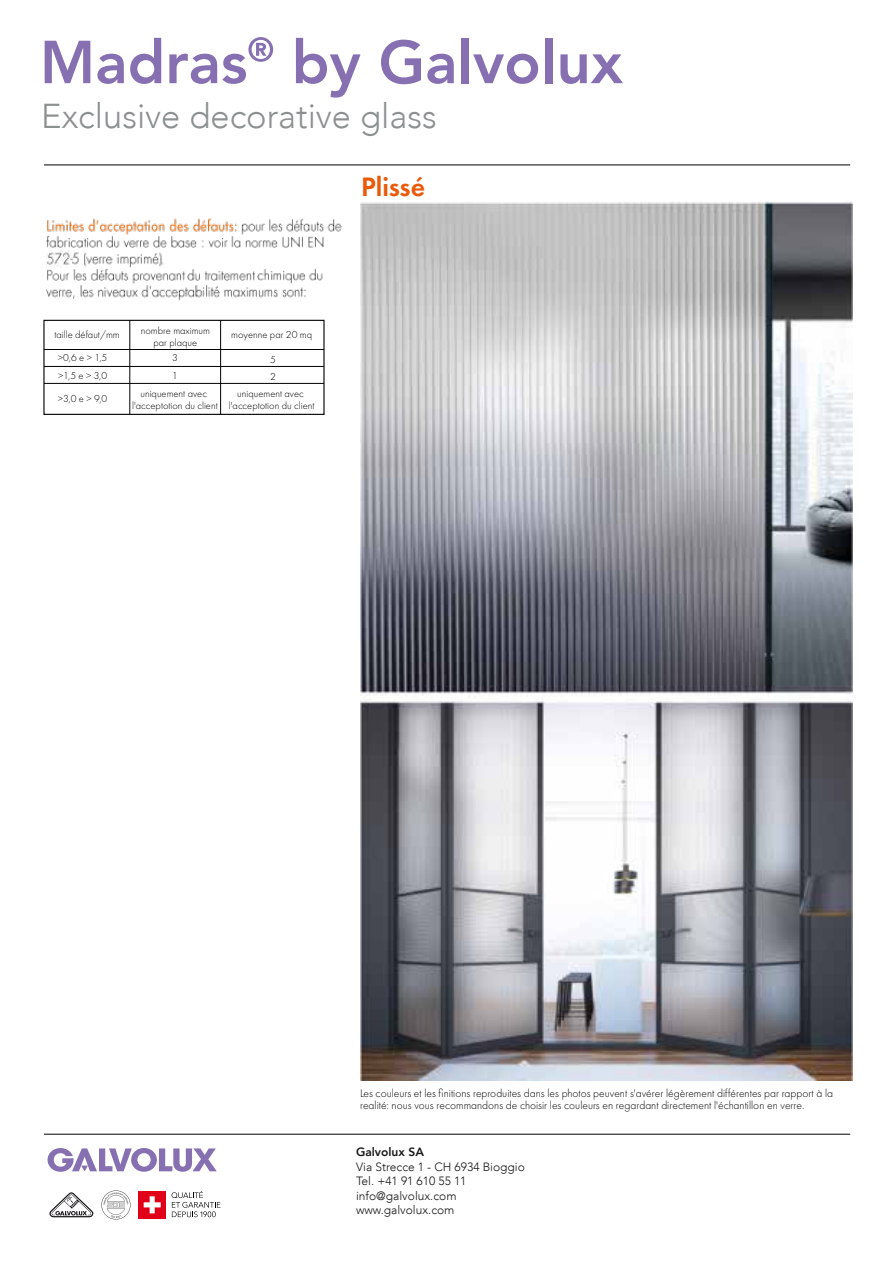
<style>
.page{position:relative;width:893px;height:1263px;background:#fff}
.page>*{position:absolute;margin:0;border:0;box-sizing:border-box;transform-origin:0 0}
.t1{font:300 34.5px "Avenir";color:#8c9090}
.t2{font:600 27.75px "Futura PT";color:#ea5a0b}
.t3{font:300 12px/14.4px "Avenir LT";color:#191919}
.t4{font:800 12px "Avenir LT";color:#191919}
.t5{font:300 11.55px/12px "Futura PT";color:#000}
.t6{font:300 10.5px/12.6px "Futura PT";color:#000;text-align:center}
</style>
<div class="page">
<hr style="left:44px;top:165px;width:806px;height:1px;background:#000">
<svg style="left:45px;top:41px;width:45px;height:42px"></svg>
<svg style="left:97px;top:54px;width:27px;height:30px"></svg>
<svg style="left:130px;top:38px;width:31px;height:46px"></svg>
<svg style="left:169px;top:37px;width:104px;height:47px"></svg>
<svg style="left:296px;top:38px;width:65px;height:60px"></svg>
<svg style="left:381px;top:40px;width:40px;height:44px"></svg>
<svg style="left:427px;top:54px;width:27px;height:30px"></svg>
<div style="left:462px;top:38px;width:7px;height:45px;background:#8670b1"></div>
<svg style="left:473px;top:54px;width:65px;height:30px"></svg>
<div style="left:545px;top:38px;width:7px;height:45px;background:#8670b1"></div>
<svg style="left:560px;top:54px;width:63px;height:30px"></svg>
<hr style="left:44px;top:1134px;width:806px;height:1px;background:#000">
<img style="left:361px;top:202px;width:492px;height:879px">
<svg style="left:48px;top:1148px;width:169px;height:24px"></svg>
<div style="left:139px;top:1191px;width:27px;height:27px;background:#e1001a"></div>
<svg style="left:144px;top:1196px;width:17px;height:17px"></svg>
<svg style="left:49px;top:1192px;width:44px;height:25px"></svg>
<svg style="left:101px;top:1190px;width:29px;height:29px"></svg>
<svg style="left:172px;top:1191px;width:48px;height:26px"></svg>
<img style="left:47px;top:218px;width:191px;height:16px">
<img style="left:241px;top:219px;width:101px;height:15px">
<img style="left:46px;top:234px;width:278px;height:17px">
<img style="left:46px;top:251px;width:26px;height:16px">
<img style="left:72px;top:252px;width:88px;height:15px">
<img style="left:160px;top:252px;width:4px;height:14px">
<img style="left:47px;top:267px;width:139px;height:17px">
<img style="left:187px;top:269px;width:71px;height:12px">
<img style="left:258px;top:269px;width:65px;height:15px">
<img style="left:46px;top:285px;width:260px;height:15px">
<div style="left:43px;top:320px;width:282px;height:95px;border:1px solid #000"></div>
<hr style="left:44px;top:349px;width:280px;height:1px;background:#000">
<hr style="left:44px;top:366px;width:280px;height:1px;background:#000">
<hr style="left:44px;top:383px;width:280px;height:1px;background:#000">
<hr style="left:220px;top:320px;width:1px;height:94px;background:#000">
<hr style="left:130px;top:320px;width:1px;height:94px;background:#000">
<h1 class="t1" style="left:41px;top:96px;width:397px">Exclusive decorative glass</h1>
<h2 class="t2" style="left:361px;top:169px;width:66px">Plissé</h2>
<p class="t6" style="left:54px;top:328px;width:67px">taille défaut/mm</p>
<p class="t6" style="left:141px;top:324px;width:71px">nombre maximum par plaque</p>
<p class="t6" style="left:231px;top:328px;width:82px">moyenne par 20 mq</p>
<p class="t6" style="left:58px;top:352px;width:51px">&gt;0,6 e &gt; 1,5</p>
<p class="t6" style="left:172px;top:352px;width:7px">3</p>
<p class="t6" style="left:58px;top:369px;width:51px">&gt;1,5 e &gt; 3,0</p>
<p class="t6" style="left:172px;top:369px;width:7px">1</p>
<p class="t6" style="left:58px;top:392px;width:51px">&gt;3,0 e &gt; 9,0</p>
<p class="t6" style="left:132px;top:387px;width:87px">uniquement avec l'acceptotion du client</p>
<p class="t6" style="left:229px;top:387px;width:87px">uniquement avec l'acceptotion du client</p>
<p class="t6" style="left:270px;top:351px;width:7px;line-height:17.4px;text-align:left">5<br>2</p>
<p class="t5" style="left:360px;top:1087px;width:475px">Les couleurs et les finitions reproduites dans les photos peuvent s'avérer légèrement différentes par rapport à la realité: nous vous recommandons de choisir les couleurs en regardant directement l'échantillon en verre.</p>
<p class="t4" style="left:356px;top:1145px;width:70px">Galvolux SA</p>
<p class="t3" style="left:356px;top:1159px;width:170px">Via Strecce 1 - CH 6934 Bioggio<br>Tel. +41 91 610 55 11 info@galvolux.com www.galvolux.com</p>
</div>
